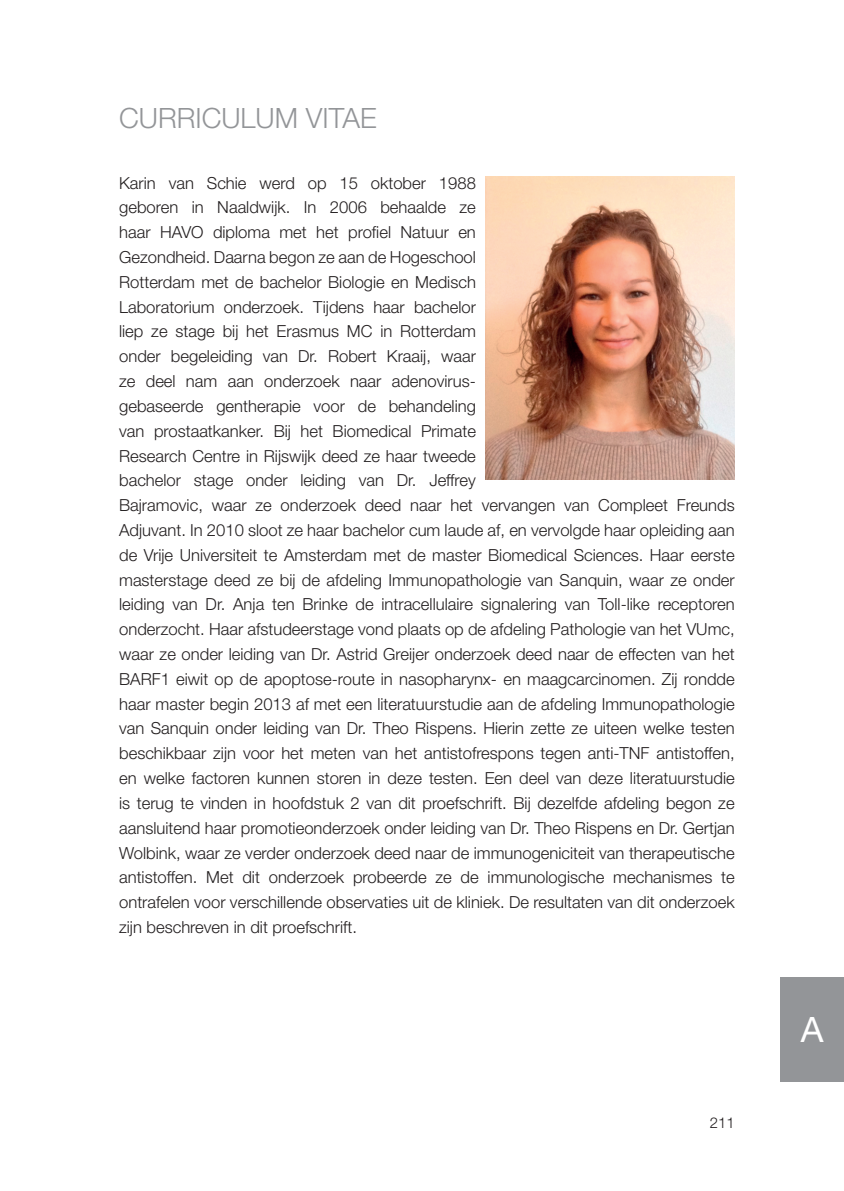
<style>
.page{position:relative;width:844px;height:1191px;background:#fff}
.page>*{position:absolute;margin:0;border:0;box-sizing:border-box;transform-origin:0 0}
.t1{font:35px "Helvetica Neue LT";color:#fff}
.t2{font:300 28px "Helvetica Neue LT";color:#939598}
.t3{font:300 16.62px/24.8px "Helvetica Neue LT";color:#231f20}
.t4{font:300 14.88px "Helvetica Neue LT";color:#231f20}
</style>
<div class="page">
<div style="left:780px;top:977px;width:63px;height:104px;background:#939598"></div>
<img style="left:485px;top:176px;width:249px;height:303px">
<h2 class="t2" style="left:119px;top:101px;width:38px">Curriculum</h2>
<h2 class="t2" style="left:306px;top:101px;width:31px">Vitae</h2>
<p class="t3" style="left:119px;top:170px;width:617px">Karin van Schie werd op 15 oktober 1988<br>geboren in Naaldwijk. In 2006 behaalde ze<br>haar HAVO diploma met het profiel Natuur en<br>Gezondheid. Daarna begon ze aan de Hogeschool<br>Rotterdam met de bachelor Biologie en Medisch<br>Laboratorium onderzoek. Tijdens haar bachelor<br>liep ze stage bij het Erasmus MC in Rotterdam<br>onder begeleiding van Dr. Robert Kraaij, waar<br>ze deel nam aan onderzoek naar adenovirus-<br>gebaseerde gentherapie voor de behandeling<br>van prostaatkanker. Bij het Biomedical Primate<br>Research Centre in Rijswijk deed ze haar tweede<br>bachelor stage onder leiding van Dr. Jeffrey<br>Bajramovic, waar ze onderzoek deed naar het vervangen van Compleet Freunds Adjuvant. In 2010 sloot ze haar bachelor cum laude af, en vervolgde haar opleiding aan de Vrije Universiteit te Amsterdam met de master Biomedical Sciences. Haar eerste masterstage deed ze bij de afdeling Immunopathologie van Sanquin, waar ze onder leiding van Dr. Anja ten Brinke de intracellulaire signalering van Toll-like receptoren onderzocht. Haar afstudeerstage vond plaats op de afdeling Pathologie van het VUmc, waar ze onder leiding van Dr. Astrid Greijer onderzoek deed naar de effecten van het BARF1 eiwit op de apoptose-route in nasopharynx- en maagcarcinomen. Zij rondde haar master begin 2013 af met een literatuurstudie aan de afdeling Immunopathologie van Sanquin onder leiding van Dr. Theo Rispens. Hierin zette ze uiteen welke testen beschikbaar zijn voor het meten van het antistofrespons tegen anti-TNF antistoffen, en welke factoren kunnen storen in deze testen. Een deel van deze literatuurstudie is terug te vinden in hoofdstuk 2 van dit proefschrift. Bij dezelfde afdeling begon ze aansluitend haar promotieonderzoek onder leiding van Dr. Theo Rispens en Dr. Gertjan Wolbink, waar ze verder onderzoek deed naar de immunogeniciteit van therapeutische antistoffen. Met dit onderzoek probeerde ze de immunologische mechanismes te ontrafelen voor verschillende observaties uit de kliniek. De resultaten van dit onderzoek zijn beschreven in dit proefschrift.</p>
<p class="t4" style="left:709px;top:1113px;width:26px">211</p>
<h1 class="t1" style="left:800px;top:1008px;width:24px">A</h1>
</div>
